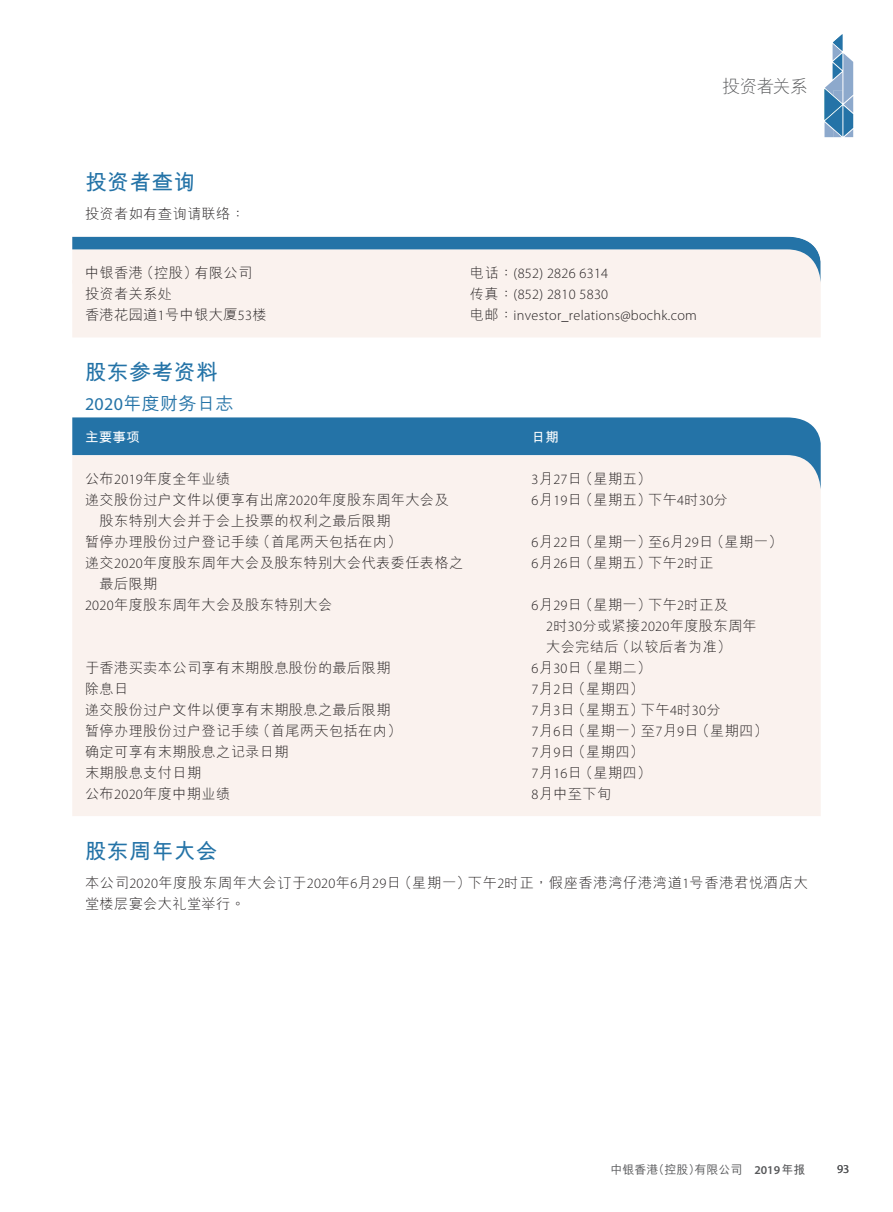
<style>
.page{position:relative;width:893px;height:1212px;background:#fff}
.page>*{position:absolute;margin:0;border:0;box-sizing:border-box;transform-origin:0 0}
.t1{font:700 21.75px "M Hei HKS";letter-spacing:.02em;color:#2473a7}
.t2{font:500 18px "M Hei HKS";letter-spacing:.02em;color:#2473a7}
.t3{font:300 18px "M Hei HKS";letter-spacing:-.055em;color:#57585a}
.t4{font:300 14.25px/21px "M Hei HKS";letter-spacing:.02em;color:#231f20}
.t5{font:300 14.25px/21px "M Hei HKS";letter-spacing:.045em;color:#231f20}
.t6{font:300 14.25px "Myriad Pro";letter-spacing:.02em;color:#231f20}
.t7{font:700 13.5px "M Hei HKS";letter-spacing:.02em;color:#fff}
.t8{font:500 12px "M Hei HKS";color:#57585a}
.t9{font:12px "Myriad Pro";color:#57585a}
.s1{font-family:"M Hei HKS"}
.s2{font-family:"Myriad Pro"}
.s3{font-family:"Myriad Pro";font-weight:400}
.s4{font-family:"Myriad Pro";font-weight:600}
.s5{font-weight:700}
</style>
<div class="page">
<svg style="left:824px;top:34px;width:29px;height:103px"></svg>
<svg style="left:72px;top:237px;width:749px;height:100px;background:#dfe2e5"></svg>
<div style="left:72px;top:490px;width:749px;height:326px;background:#faf2ee"></div>
<svg style="left:72px;top:417px;width:749px;height:73px;background:#8bb0c9"></svg>
<h1 class="t1" style="left:85px;top:166px;width:112px">投資者查詢</h1>
<p class="t4" style="left:85px;top:203px;width:161px">投資者如有查詢請聯絡：</p>
<p class="t3" style="left:722px;top:73px;width:87px">投資者關系</p>
<p class="t4" style="left:85px;top:262px;width:169px">中銀香港（控股）有限公司</p>
<p class="t6" style="left:470px;top:265px;width:140px"><span class="s1">電話：</span>(852) 2826 6314</p>
<p class="t4" style="left:85px;top:283px;width:89px">投資者關系處</p>
<p class="t6" style="left:470px;top:286px;width:140px"><span class="s1">傳真：</span>(852) 2810 5830</p>
<p class="t4" style="left:85px;top:304px;width:183px">香港花園道<span class="s2">1</span>號中銀大廈<span class="s2">53</span>樓</p>
<p class="t6" style="left:470px;top:307px;width:229px"><span class="s1">電郵：</span>investor_relations@bochk.com</p>
<h1 class="t1" style="left:85px;top:356px;width:134px">股東參考資料</h1>
<p class="t2" style="left:85px;top:390px;width:150px"><span class="s3">2020</span>年度財務日誌</p>
<p class="t7" style="left:85px;top:427px;width:56px">主要事項</p>
<p class="t7" style="left:531px;top:427px;width:29px">日期</p>
<p class="t4" style="left:85px;top:468px;width:147px">公佈<span class="s2">2019</span>年度全年業績</p>
<p class="t4" style="left:531px;top:468px;width:121px"><span class="s2">3</span>月<span class="s2">27</span>日（星期五）</p>
<p class="t4" style="left:100px;top:489px;width:351px;text-indent:-15px">遞交股份過戶文件以便享有出席<span class="s2">2020</span>年度股東週年大會及股東特別大會並於會上投票的權利之最後限期</p>
<p class="t4" style="left:531px;top:489px;width:198px"><span class="s2">6</span>月<span class="s2">19</span>日（星期五）下午<span class="s2">4</span>時<span class="s2">30</span>分</p>
<p class="t4" style="left:85px;top:531px;width:318px">暫停辦理股份過戶登記手續（首尾兩天包括在內）</p>
<p class="t4" style="left:531px;top:531px;width:253px"><span class="s2">6</span>月<span class="s2">22</span>日（星期一）至<span class="s2">6</span>月<span class="s2">29</span>日（星期一）</p>
<p class="t4" style="left:100px;top:552px;width:365px;text-indent:-15px">遞交<span class="s2">2020</span>年度股東週年大會及股東特別大會代表委任表格之最後限期</p>
<p class="t4" style="left:531px;top:552px;width:183px"><span class="s2">6</span>月<span class="s2">26</span>日（星期五）下午<span class="s2">2</span>時正</p>
<p class="t4" style="left:85px;top:594px;width:249px"><span class="s2">2020</span>年度股東週年大會及股東特別大會</p>
<p class="t4" style="left:546px;top:594px;width:212px;text-indent:-15px"><span class="s2">6</span>月<span class="s2">29</span>日（星期一）下午<span class="s2">2</span>時正及<br><span class="s2">2</span>時<span class="s2">30</span>分或緊接<span class="s2">2020</span>年度股東週年大會完結後（以較後者為準）</p>
<p class="t4" style="left:85px;top:657px;width:307px">於香港買賣本公司享有末期股息股份的最後限期</p>
<p class="t4" style="left:531px;top:657px;width:121px"><span class="s2">6</span>月<span class="s2">30</span>日（星期二）</p>
<p class="t4" style="left:85px;top:678px;width:45px">除息日</p>
<p class="t4" style="left:531px;top:678px;width:114px"><span class="s2">7</span>月<span class="s2">2</span>日（星期四）</p>
<p class="t4" style="left:85px;top:699px;width:307px">遞交股份過戶文件以便享有末期股息之最後限期</p>
<p class="t4" style="left:531px;top:699px;width:191px"><span class="s2">7</span>月<span class="s2">3</span>日（星期五）下午<span class="s2">4</span>時<span class="s2">30</span>分</p>
<p class="t4" style="left:85px;top:720px;width:318px">暫停辦理股份過戶登記手續（首尾兩天包括在內）</p>
<p class="t4" style="left:531px;top:720px;width:238px"><span class="s2">7</span>月<span class="s2">6</span>日（星期一）至<span class="s2">7</span>月<span class="s2">9</span>日（星期四）</p>
<p class="t4" style="left:85px;top:741px;width:205px">確定可享有末期股息之記錄日期</p>
<p class="t4" style="left:531px;top:741px;width:114px"><span class="s2">7</span>月<span class="s2">9</span>日（星期四）</p>
<p class="t4" style="left:85px;top:762px;width:118px">末期股息支付日期</p>
<p class="t4" style="left:531px;top:762px;width:121px"><span class="s2">7</span>月<span class="s2">16</span>日（星期四）</p>
<p class="t4" style="left:85px;top:783px;width:147px">公佈<span class="s2">2020</span>年度中期業績</p>
<p class="t4" style="left:531px;top:783px;width:81px"><span class="s2">8</span>月中至下旬</p>
<h1 class="t1" style="left:85px;top:835px;width:134px">股東週年大會</h1>
<p class="t5" style="left:85px;top:872px;width:724px">本公司<span class="s2">2020</span>年度股東週年大會訂於<span class="s2">2020</span>年<span class="s2">6</span>月<span class="s2">29</span>日（星期一）下午<span class="s2">2</span>時正，假座香港灣仔港灣道<span class="s2">1</span>號香港君悅酒店大堂樓層宴會大禮堂舉行。</p>
<p class="t8" style="left:610px;top:1160px;width:196px">中銀香港（控股）有限公司 <span class="s4">2019</span><span class="s5">年報</span></p>
<p class="t9" style="left:837px;top:1161px;width:14px">93</p>
</div>
